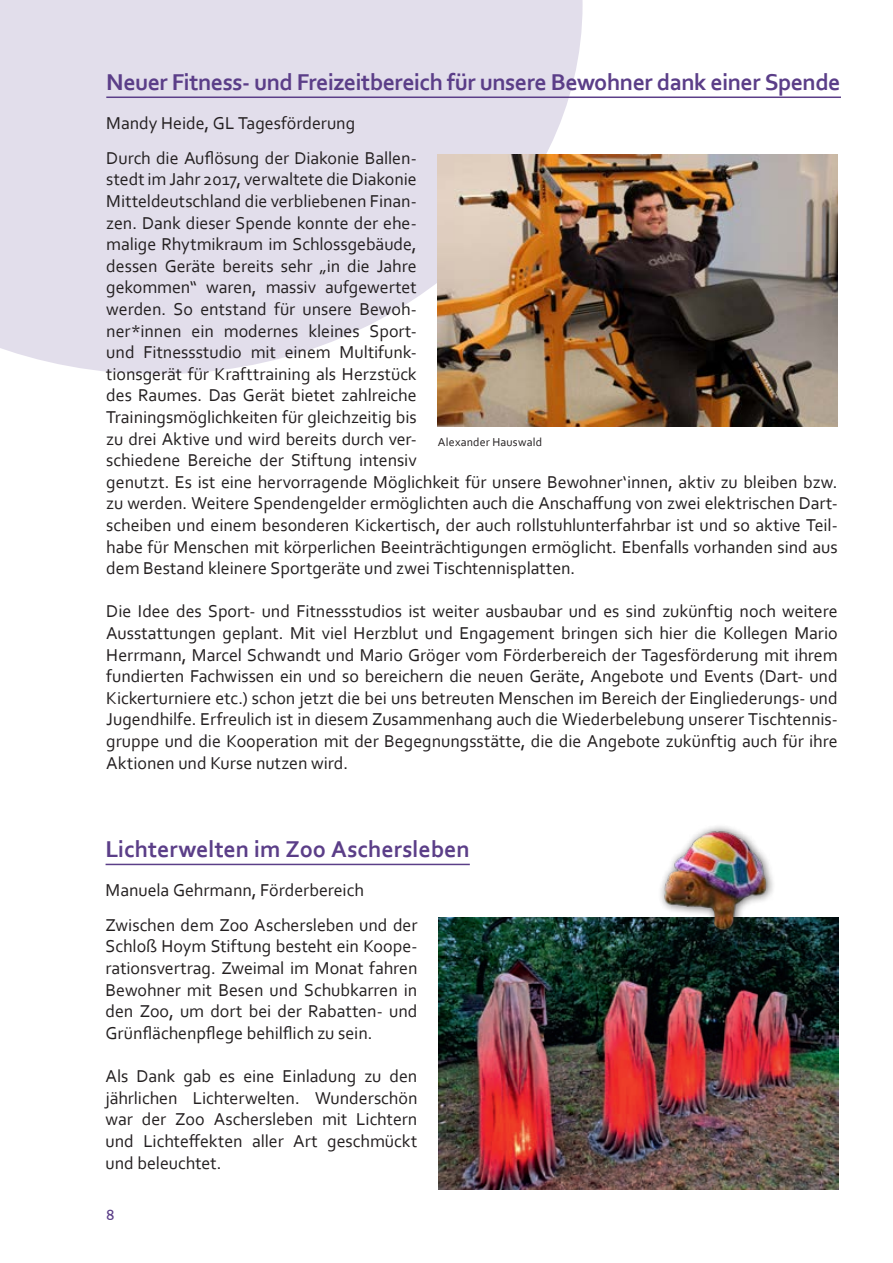
<style>
.page{position:relative;width:893px;height:1263px;background:#fff}
.page>*{position:absolute;margin:0;border:0;box-sizing:border-box;transform-origin:0 0}
.t1{font:700 24px "Corbel";letter-spacing:-.02em;color:#5b3e88}
.t2{font:700 24px "Corbel";color:#5b3e88}
.t3{font:18px/21.6px "Corbel";letter-spacing:-.005em;color:#231f20;text-align:justify}
.t4{font:15px "Ubuntu";color:#5b3e88}
.t5{font:12px "Corbel";letter-spacing:.015em;color:#231f20}
</style>
<div class="page">
<div style="left:0;top:0;width:583px;height:374px;background:#e2deeb"></div>
<hr style="left:106px;top:864px;width:364px;height:1px;background:#5b3e88">
<img style="left:439px;top:917px;width:399px;height:272px">
<div style="left:658px;top:823px;width:118px;height:115px;background:#231f20;opacity:.75"></div>
<img style="left:655px;top:823px;width:136px;height:111px">
<hr style="left:106px;top:97px;width:735px;height:1px;background:#5b3e88">
<img style="left:438px;top:155px;width:400px;height:272px">
<h1 class="t1" style="left:106px;top:67px;width:736px">Neuer Fitness- und Freizeitbereich für unsere Bewohner dank einer Spende</h1>
<p class="t3" style="left:106px;top:112px;width:250px">Mandy Heide, GL Tagesförderung</p>
<p class="t3" style="left:106px;top:146px;width:733px;text-align:left">Durch die Auflösung der Diakonie Ballen-<br>stedt im Jahr 2017, verwaltete die Diakonie<br>Mitteldeutschland die verbliebenen Finan-<br>zen. Dank dieser Spende konnte der ehe-<br>malige Rhytmikraum im Schlossgebäude,<br>dessen Geräte bereits sehr „in die Jahre<br>gekommen“ waren, massiv aufgewertet<br>werden. So entstand für unsere Bewoh-<br>ner*innen ein modernes kleines Sport-<br>und Fitnessstudio mit einem Multifunk-<br>tionsgerät für Krafttraining als Herzstück<br>des Raumes. Das Gerät bietet zahlreiche<br>Trainingsmöglichkeiten für gleichzeitig bis<br>zu drei Aktive und wird bereits durch ver-<br>schiedene Bereiche der Stiftung intensiv<br>genutzt. Es ist eine hervorragende Möglichkeit für unsere Bewohner‘innen, aktiv zu bleiben bzw. zu werden. Weitere Spendengelder ermöglichten auch die Anschaffung von zwei elektrischen Dart&shy;scheiben und einem besonderen Kickertisch, der auch rollstuhlunterfahrbar ist und so aktive Teil&shy;habe für Menschen mit körperlichen Beeinträchtigungen ermöglicht. Ebenfalls vorhanden sind aus dem Bestand kleinere Sportgeräte und zwei Tischtennisplatten.</p>
<p class="t3" style="left:106px;top:600px;width:733px">Die Idee des Sport- und Fitnessstudios ist weiter ausbaubar und es sind zukünftig noch weitere Ausstattungen geplant. Mit viel Herzblut und Engagement bringen sich hier die Kollegen Mario Herrmann, Marcel Schwandt und Mario Gröger vom Förderbereich der Tagesförderung mit ihrem fundierten Fachwissen ein und so bereichern die neuen Geräte, Angebote und Events (Dart- und Kickerturniere etc.) schon jetzt die bei uns betreuten Menschen im Bereich der Eingliederungs- und Jugendhilfe. Erfreulich ist in diesem Zusammenhang auch die Wiederbelebung unserer Tischtennis&shy;gruppe und die Kooperation mit der Begegnungsstätte, die die Angebote zukünftig auch für ihre Aktionen und Kurse nutzen wird.</p>
<p class="t5" style="left:438px;top:435px;width:106px">Alexander Hauswald</p>
<h1 class="t2" style="left:106px;top:834px;width:366px">Lichterwelten im Zoo Aschersleben</h1>
<p class="t3" style="left:106px;top:879px;width:260px">Manuela Gehrmann, Förderbereich</p>
<p class="t3" style="left:106px;top:914px;width:313px">Zwischen dem Zoo Aschersleben und der Schloß Hoym Stiftung besteht ein Koope&shy;rationsvertrag. Zweimal im Monat fahren Bewohner mit Besen und Schubkarren in den Zoo, um dort bei der Rabatten- und Grünflächenpflege behilflich zu sein.</p>
<p class="t3" style="left:106px;top:1065px;width:313px">Als Dank gab es eine Einladung zu den jährlichen Lichterwelten. Wunderschön war der Zoo Aschersleben mit Lichtern und Lichteffekten aller Art geschmückt und beleuchtet.</p>
<p class="t4" style="left:106px;top:1206px;width:10px">8</p>
</div>
